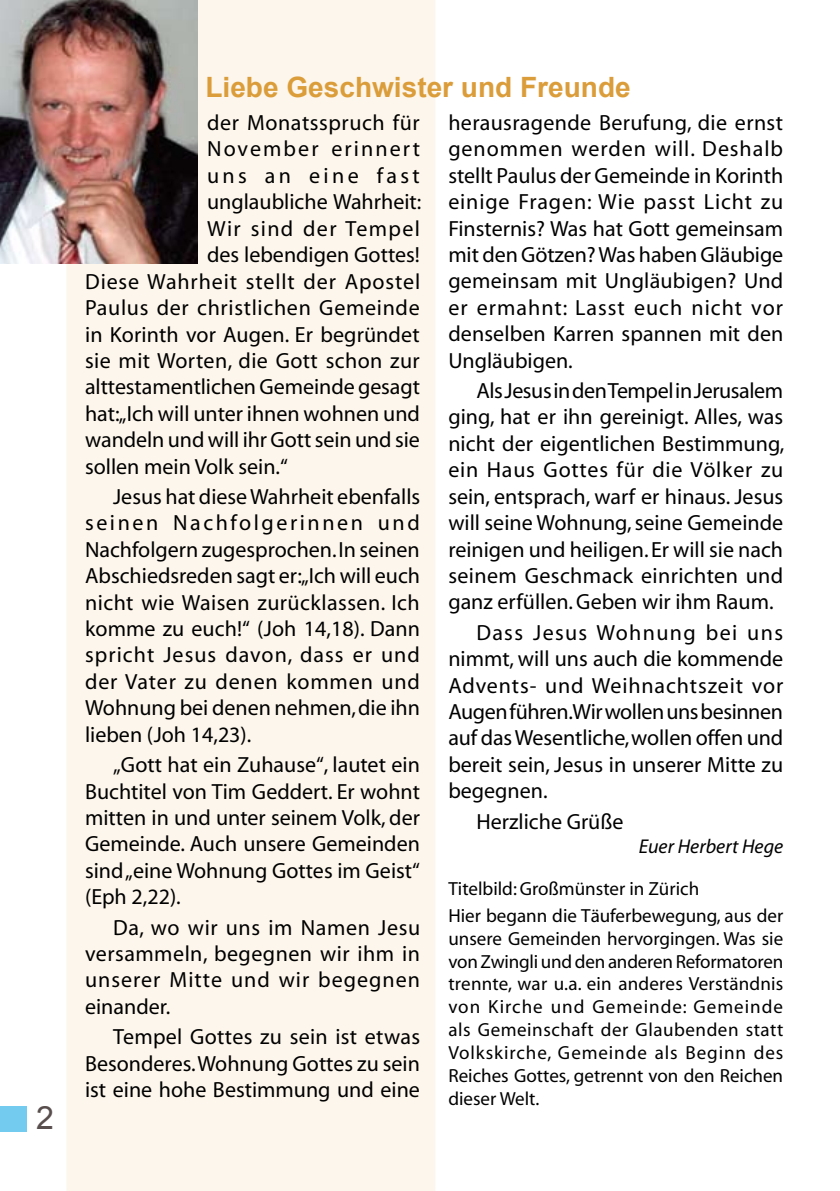
<style>
.page{position:relative;width:840px;height:1191px;background:#fff}
.page>*{position:absolute;margin:0;border:0;box-sizing:border-box;transform-origin:0 0}
.t1{font:32px "Arial";color:#584e4d}
.t2{font:700 28px "Arial";color:#db9d3a}
.t3{font:22px/26.4px "Myriad";color:#000;text-align:justify}
.t4{font:22px "Myriad";letter-spacing:.04em;color:#000}
.t5{font:22px "Myriad";letter-spacing:.03em;color:#000}
.t6{font:22px "Myriad";letter-spacing:.02em;color:#000}
.t7{font:22px "Myriad";letter-spacing:.025em;color:#000}
.t8{font:22px "Myriad";letter-spacing:.095em;color:#000}
.t9{font:22px "Myriad";letter-spacing:.06em;color:#000}
.t10{font:22px "Myriad";letter-spacing:.15em;color:#000}
.t11{font:italic 20px "Myriad";color:#000}
.t12{font:19px/22.8px "Myriad";color:#000}
</style>
<div class="page">
<div style="left:0;top:1106px;width:26px;height:25px;background:#73cbef"></div>
<div style="left:66px;top:0;width:369px;height:1191px;background:#fdf6ec"></div>
<img style="left:0;top:0;width:198px;height:264px">
<h1 class="t1" style="left:36px;top:1097px;width:19px">2</h1>
<p class="t2" style="left:205px;top:68px;width:426px">Liebe Geschwister und Freunde</p>
<p class="t7" style="left:207px;top:112px;width:214px">der Monatsspruch für</p>
<p class="t8" style="left:207px;top:138px;width:214px">November erinnert</p>
<p class="t10" style="left:207px;top:164px;width:214px">uns an eine fast</p>
<p class="t3" style="left:207px;top:190px;width:216px">unglaubliche Wahrheit:</p>
<p class="t9" style="left:207px;top:217px;width:214px">Wir sind der Tempel</p>
<p class="t3" style="left:207px;top:242px;width:214px">des lebendigen Gottes!</p>
<p class="t4" style="left:85px;top:270px;width:336px">Diese Wahrheit stellt der Apostel</p>
<p class="t5" style="left:85px;top:297px;width:336px">Paulus der christlichen Gemeinde</p>
<p class="t3" style="left:85px;top:322px;width:336px">in Korinth vor Augen. Er begründet</p>
<p class="t6" style="left:85px;top:350px;width:336px">sie mit Worten, die Gott schon zur</p>
<p class="t3" style="left:85px;top:375px;width:336px">alttestamentlichen Gemeinde gesagt</p>
<p class="t3" style="left:85px;top:401px;width:336px">hat: „Ich will unter ihnen wohnen und</p>
<p class="t3" style="left:85px;top:427px;width:336px">wandeln und will ihr Gott sein und sie</p>
<p class="t3" style="left:85px;top:454px;width:204px">sollen mein Volk sein.“</p>
<p class="t3" style="left:85px;top:484px;width:336px;text-indent:28px">Jesus hat diese Wahrheit ebenfalls seinen Nachfolgerinnen und Nachfolgern zugesprochen. In seinen Abschiedsreden sagt er: „Ich will euch nicht wie Waisen zurücklassen. Ich komme zu euch!“ (Joh 14,18). Dann spricht Jesus davon, dass er und der Vater zu denen kommen und Wohnung bei denen nehmen, die ihn lieben (Joh 14,23).</p>
<p class="t3" style="left:85px;top:752px;width:336px;text-indent:28px">„Gott hat ein Zuhause“, lautet ein Buchtitel von Tim Geddert. Er wohnt mitten in und unter seinem Volk, der Gemeinde. Auch unsere Gemeinden sind „eine Wohnung Gottes im Geist“ (Eph 2,22).</p>
<p class="t3" style="left:85px;top:915px;width:336px;text-indent:28px">Da, wo wir uns im Namen Jesu versammeln, begegnen wir ihm in unserer Mitte und wir begegnen einander.</p>
<p class="t3" style="left:85px;top:1024px;width:336px;text-indent:28px">Tempel Gottes zu sein ist etwas Besonderes. Wohnung Gottes zu sein ist eine hohe Bestimmung und eine</p>
<p class="t3" style="left:448px;top:110px;width:336px">herausragende Berufung, die ernst genommen werden will. Deshalb stellt Paulus der Gemeinde in Korinth einige Fragen: Wie passt Licht zu Finsternis? Was hat Gott gemeinsam mit den Götzen? Was haben Gläubige gemeinsam mit Ungläubigen? Und er ermahnt: Lasst euch nicht vor denselben Karren spannen mit den Ungläubigen.</p>
<p class="t3" style="left:448px;top:378px;width:337px;text-indent:28px">Als Jesus in den Tempel in Jerusalem ging, hat er ihn gereinigt. Alles, was nicht der eigentlichen Bestimmung, ein Haus Gottes für die Völker zu sein, entsprach, warf er hinaus. Jesus will seine Wohnung, seine Gemeinde reinigen und heiligen. Er will sie nach seinem Geschmack einrichten und ganz erfüllen. Geben wir ihm Raum.</p>
<p class="t3" style="left:448px;top:620px;width:336px;text-indent:28px">Dass Jesus Wohnung bei uns nimmt, will uns auch die kommende Advents- und Weihnachtszeit vor Augen führen.Wir wollen uns besinnen auf das Wesentliche, wollen offen und bereit sein, Jesus in unserer Mitte zu begegnen.</p>
<p class="t3" style="left:476px;top:809px;width:148px">Herzliche Grüße</p>
<p class="t11" style="left:638px;top:836px;width:146px">Euer Herbert Hege</p>
<p class="t12" style="left:448px;top:876px;width:336px;line-height:26.8px">Titelbild: Großmünster in Zürich<br>Hier begann die Täuferbewegung, aus der</p>
<p class="t12" style="left:448px;top:928px;width:336px;text-align:justify">unsere Gemeinden hervorgingen. Was sie von Zwingli und den anderen Reformatoren trennte, war u.a. ein anderes Verständnis von Kirche und Gemeinde: Gemeinde als Gemeinschaft der Glaubenden statt Volkskirche, Gemeinde als Beginn des Reiches Gottes, getrennt von den Reichen dieser Welt.</p>
</div>
